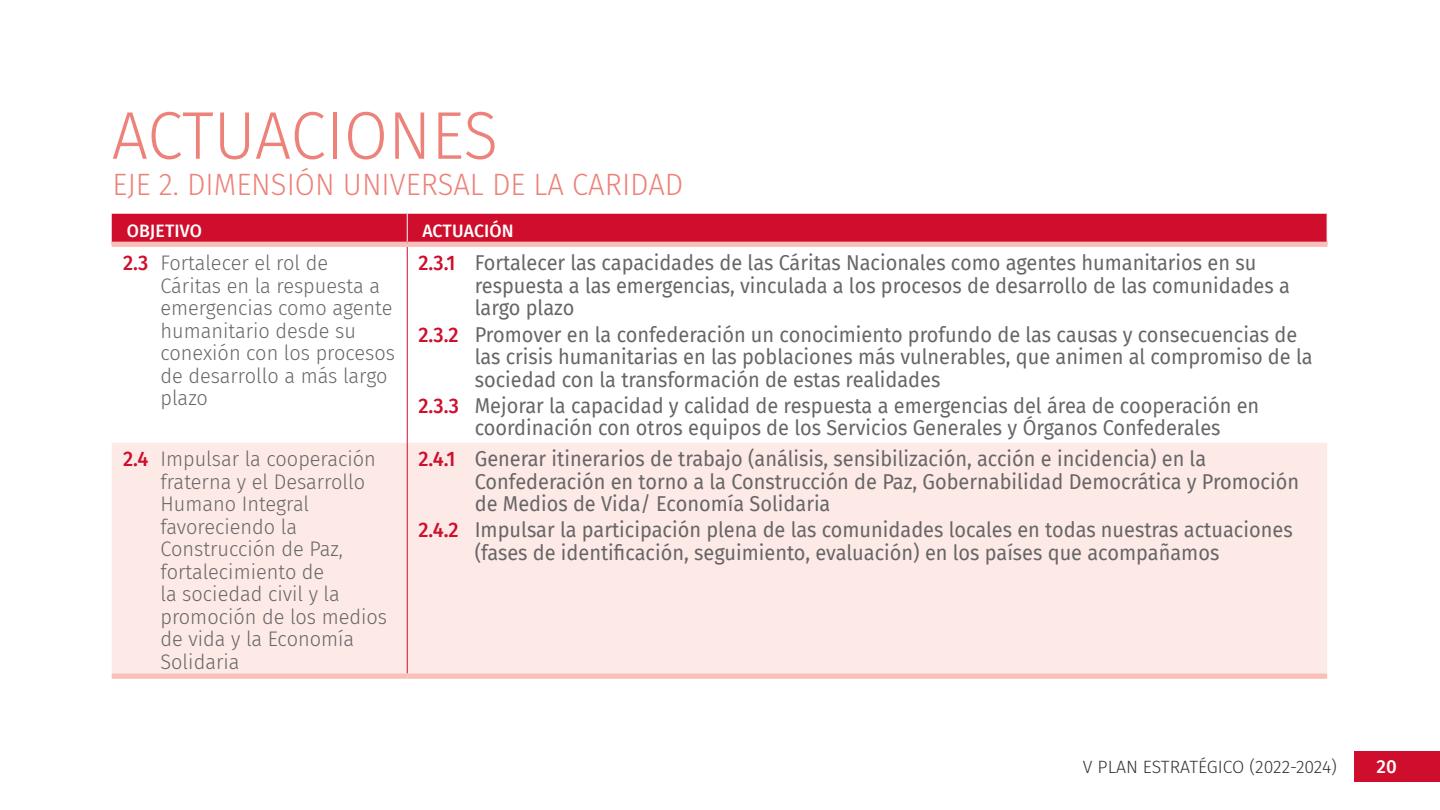
<style>
.page{position:relative;width:1440px;height:810px;background:#fff}
.page>*{position:absolute;margin:0;border:0;box-sizing:border-box;transform-origin:0 0}
.t1{font:300 67.5px "Fira Sans";letter-spacing:-.005em;color:#ec8279;scale:.95 1}
.t2{font:300 30.75px "Fira Sans";color:#ec8279;scale:.95 1}
.t3{font:21px/22.5px "Fira Sans";color:#666;scale:.95 1}
.t4{font:300 21px/22.5px "Fira Sans";color:#666;scale:.95 1}
.t5{font:500 18.75px "Fira Sans";color:#fff}
.t6{font:500 18px "Fira Sans";letter-spacing:.01em;color:#fff}
.t7{font:300 17.7px "Fira Sans";color:#333}
.s1{font-weight:500;color:#ce0e2c}
</style>
<div class="page">
<div style="left:1354px;top:752px;width:86px;height:30px;background:#ce0e2c"></div>
<div style="left:112px;top:443px;width:1215px;height:231px;background:#fde9e6"></div>
<div style="left:112px;top:214px;width:1216px;height:28px;background:#ce0e2c"></div>
<div style="left:112px;top:242px;width:295px;height:5px;background:#f9c0b9"></div>
<div style="left:407px;top:242px;width:921px;height:5px;background:#f9c0b9"></div>
<hr style="left:407px;top:247px;width:1px;height:196px;background:#ce0e2c">
<hr style="left:407px;top:443px;width:1px;height:231px;background:#ce0e2c">
<div style="left:112px;top:674px;width:295px;height:5px;background:#f9c0b9"></div>
<div style="left:407px;top:674px;width:920px;height:5px;background:#f9c0b9"></div>
<h1 class="t1" style="left:112px;top:87px;width:408px">ACTUACIONES</h1>
<h2 class="t2" style="left:112px;top:163px;width:602px">EJE 2. DIMENSIÓN UNIVERSAL DE LA CARIDAD</h2>
<p class="t6" style="left:127px;top:217px;width:77px">OBJETIVO</p>
<p class="t6" style="left:422px;top:217px;width:93px">ACTUACIÓN</p>
<p class="t4" style="left:160px;top:252px;width:248px;text-indent:-38px"><span class="s1">2.3</span> Fortalecer el rol de<br>Cáritas en la respuesta a emergencias como agente humanitario desde su conexión con los procesos de desarrollo a más largo plazo</p>
<p class="t3" style="left:475px;top:251px;width:860px;text-indent:-56px"><span class="s1">2.3.1</span> Fortalecer las capacidades de las Cáritas Nacionales como agentes humanitarios en su respuesta a las emergencias, vinculada a los procesos de desarrollo de las comunidades a largo plazo</p>
<p class="t3" style="left:475px;top:322px;width:884px;text-indent:-56px"><span class="s1">2.3.2</span> Promover en la confederación un conocimiento profundo de las causas y consecuencias de las crisis humanitarias en las poblaciones más vulnerables, que animen al compromiso de la sociedad con la transformación de estas realidades</p>
<p class="t3" style="left:475px;top:394px;width:827px;text-indent:-56px"><span class="s1">2.3.3</span> Mejorar la capacidad y calidad de respuesta a emergencias del área de cooperación en coordinación con otros equipos de los Servicios Generales y Órganos Confederales</p>
<p class="t4" style="left:160px;top:447px;width:240px;text-indent:-38px"><span class="s1">2.4</span> Impulsar la cooperación fraterna y el Desarrollo<br>Humano Integral favoreciendo la<br>Construcción de Paz, fortalecimiento de<br>la sociedad civil y la promoción de los medios de vida y la Economía<br>Solidaria</p>
<p class="t3" style="left:475px;top:447px;width:869px;text-indent:-56px"><span class="s1">2.4.1</span> Generar itinerarios de trabajo (análisis, sensibilización, acción e incidencia) en la<br>Confederación en torno a la Construcción de Paz, Gobernabilidad Democrática y Promoción de Medios de Vida/ Economía Solidaria</p>
<p class="t3" style="left:475px;top:518px;width:862px;text-indent:-56px"><span class="s1">2.4.2</span> Impulsar la participación plena de las comunidades locales en todas nuestras actuaciones (fases de identificación, seguimiento, evaluación) en los países que acompañamos</p>
<p class="t7" style="left:1083px;top:755px;width:255px">V PLAN ESTRATÉGICO (2022-2024)</p>
<p class="t5" style="left:1377px;top:752px;width:22px">20</p>
</div>
